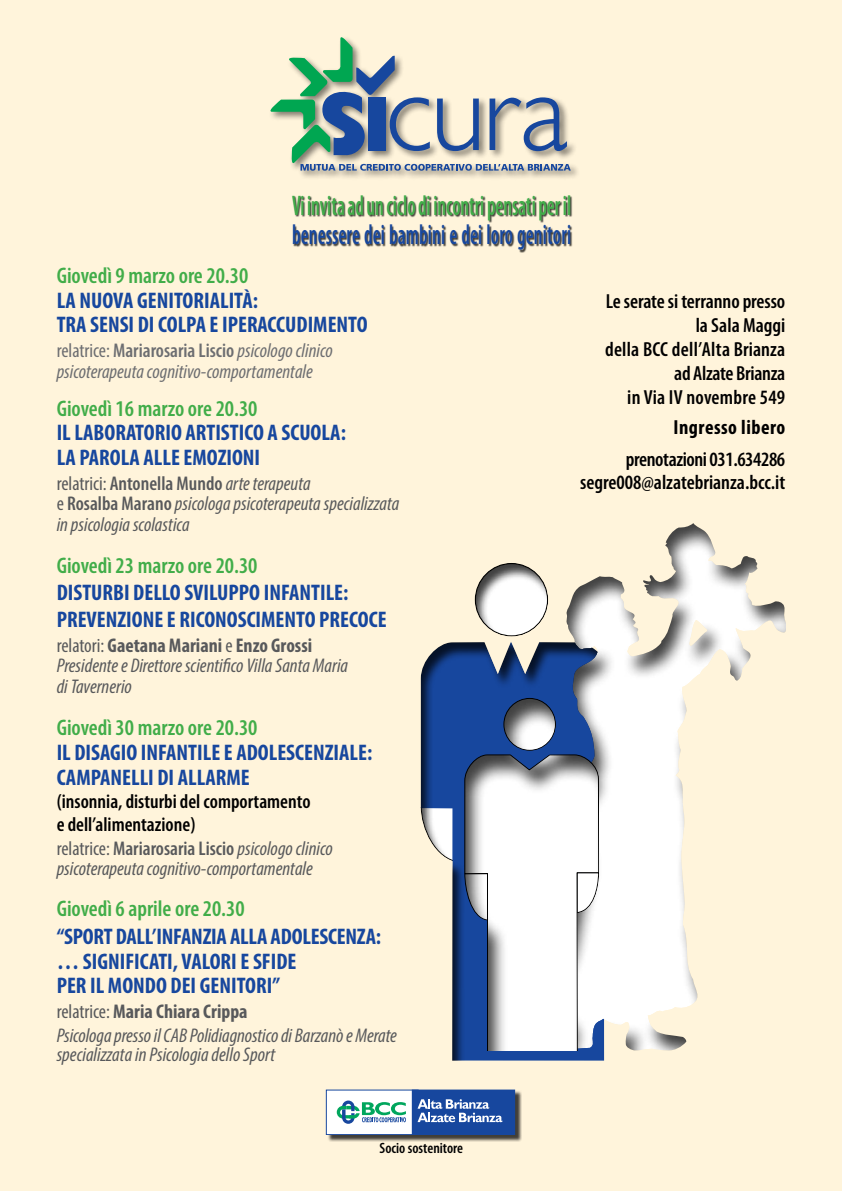
<style>
.page{position:relative;width:842px;height:1191px;background:#fff4db}
.page>*{position:absolute;margin:0;border:0;box-sizing:border-box;transform-origin:0 0}
.t1{font:600 condensed 28.4px "Myriad Pro";color:#41ad49;scale:.7 1}
.t2{font:600 condensed 28.4px "Myriad Pro";letter-spacing:.01em;color:#17479e;scale:.7 1}
.t3{font:700 condensed 22.6px/24.8px "Myriad Pro";color:#17479e}
.t4{font:600 condensed 22.6px "Myriad Pro";color:#41ad49}
.t5{font:600 condensed 20.4px/24px "Myriad Pro";letter-spacing:-.005em;color:#000;text-align:right}
.t6{font:700 condensed 20.4px "Myriad Pro";letter-spacing:.025em;color:#000}
.t7{font:600 condensed 20px/22.1px "Myriad Pro";color:#000}
.t8{font:italic condensed 19.9px/20.3px "Myriad Pro";color:#58595b}
.t9{font:italic condensed 19.9px/20.3px "Myriad Pro";color:#6d6e71}
.t10{font:600 condensed 15px "Myriad Pro";color:#000}
.s1{font-style:normal}
.s2{font-weight:600;font-style:normal}
.s3{font-weight:700;font-style:normal}
</style>
<div class="page">
<div style="left:420px;top:562px;width:185px;height:500px;background:#000;opacity:.75"></div>
<div style="left:547px;top:522px;width:238px;height:529px;background:#000;opacity:.75"></div>
<svg style="left:420px;top:755px;width:43px;height:296px"></svg>
<div style="left:463px;top:696px;width:137px;height:355px;background:#000;opacity:.75"></div>
<div style="left:327px;top:1090px;width:195px;height:52px;background:#000;opacity:.75"></div>
<div style="left:326px;top:1090px;width:92px;height:44px;background:#fff"></div>
<div style="left:326px;top:1089px;width:92px;height:46px;border:1px solid #17479e"></div>
<div style="left:412px;top:1090px;width:103px;height:44px;background:#17479e"></div>
<div style="left:412px;top:1089px;width:103px;height:46px;border:1px solid #17479e"></div>
<svg style="left:417px;top:1099px;width:85px;height:23px"></svg>
<svg style="left:337px;top:1100px;width:69px;height:23px"></svg>
<div style="left:269px;top:36px;width:311px;height:145px;background:#000;opacity:.5"></div>
<svg style="left:270px;top:37px;width:301px;height:134px"></svg>
<div style="left:292px;top:196px;width:280px;height:57px;background:#000;opacity:.75"></div>
<h1 class="t1" style="left:292px;top:190px;width:400px">Vi invita ad un ciclo di incontri pensati per il</h1>
<h1 class="t2" style="left:292px;top:219px;width:400px">benessere dei bambini e dei loro genitori</h1>
<p class="t4" style="left:57px;top:263px;width:193px">Giovedì 9 marzo ore 20.30</p>
<p class="t3" style="left:57px;top:287px;width:313px">LA NUOVA GENITORIALITÀ:<br>TRA SENSI DI COLPA E IPERACCUDIMENTO</p>
<p class="t9" style="left:57px;top:340px;width:278px"><span class="s1">relatrice:</span> <span class="s2">Mariarosaria Liscio</span> psicologo clinico psicoterapeuta cognitivo-comportamentale</p>
<p class="t4" style="left:57px;top:396px;width:202px">Giovedì 16 marzo ore 20.30</p>
<p class="t3" style="left:57px;top:420px;width:291px">IL LABORATORIO ARTISTICO A SCUOLA:<br>LA PAROLA ALLE EMOZIONI</p>
<p class="t8" style="left:57px;top:473px;width:344px"><span class="s1">relatrici:</span> <span class="s2">Antonella Mundo</span> arte terapeuta<br><span class="s1">e</span> <span class="s2">Rosalba Marano</span> psicologa psicoterapeuta specializzata in psicologia scolastica</p>
<p class="t4" style="left:57px;top:553px;width:202px">Giovedì 23 marzo ore 20.30</p>
<p class="t3" style="left:57px;top:578px;width:331px;line-height:27.1px">DISTURBI DELLO SVILUPPO INFANTILE:<br>PREVENZIONE E RICONOSCIMENTO PRECOCE</p>
<p class="t8" style="left:57px;top:635px;width:293px"><span class="s1">relatori:</span> <span class="s3">Gaetana Mariani</span> <span class="s1">e</span> <span class="s3">Enzo Grossi<br></span>Presidente e Direttore scientifico Villa Santa Maria di Tavernerio</p>
<p class="t4" style="left:57px;top:715px;width:202px">Giovedì 30 marzo ore 20.30</p>
<p class="t3" style="left:57px;top:739px;width:317px">IL DISAGIO INFANTILE E ADOLESCENZIALE:<br>CAMPANELLI DI ALLARME</p>
<p class="t7" style="left:57px;top:791px;width:255px">(insonnia, disturbi del comportamento e dell’alimentazione)</p>
<p class="t8" style="left:57px;top:839px;width:278px;line-height:19.5px"><span class="s1">relatrice:</span> <span class="s2">Mariarosaria Liscio</span> psicologo clinico psicoterapeuta cognitivo-comportamentale</p>
<p class="t4" style="left:57px;top:896px;width:189px">Giovedì 6 aprile ore 20.30</p>
<p class="t3" style="left:57px;top:923px;width:326px">“SPORT DALL’INFANZIA ALLA ADOLESCENZA: … SIGNIFICATI, VALORI E SFIDE<br>PER IL MONDO DEI GENITORI”</p>
<p class="t8" style="left:57px;top:999px;width:342px;line-height:23.8px"><span class="s1">relatrice:</span> <span class="s3">Maria Chiara Crippa<br></span>Psicologa presso il CAB Polidiagnostico di Barzanò e Merate</p>
<p class="t8" style="left:57px;top:1044px;width:220px">specializzata in Psicologia dello Sport</p>
<p class="t5" style="left:605px;top:290px;width:182px">Le serate si terranno presso la Sala Maggi<br>della BCC dell’Alta Brianza ad Alzate Brianza<br>in Via IV novembre 549</p>
<p class="t6" style="left:673px;top:415px;width:113px">Ingresso libero</p>
<p class="t5" style="left:580px;top:448px;width:207px;line-height:23px">prenotazioni 031.634286 segre008@alzatebrianza.bcc.it</p>
<p class="t10" style="left:380px;top:1140px;width:85px">Socio sostenitore</p>
</div>
